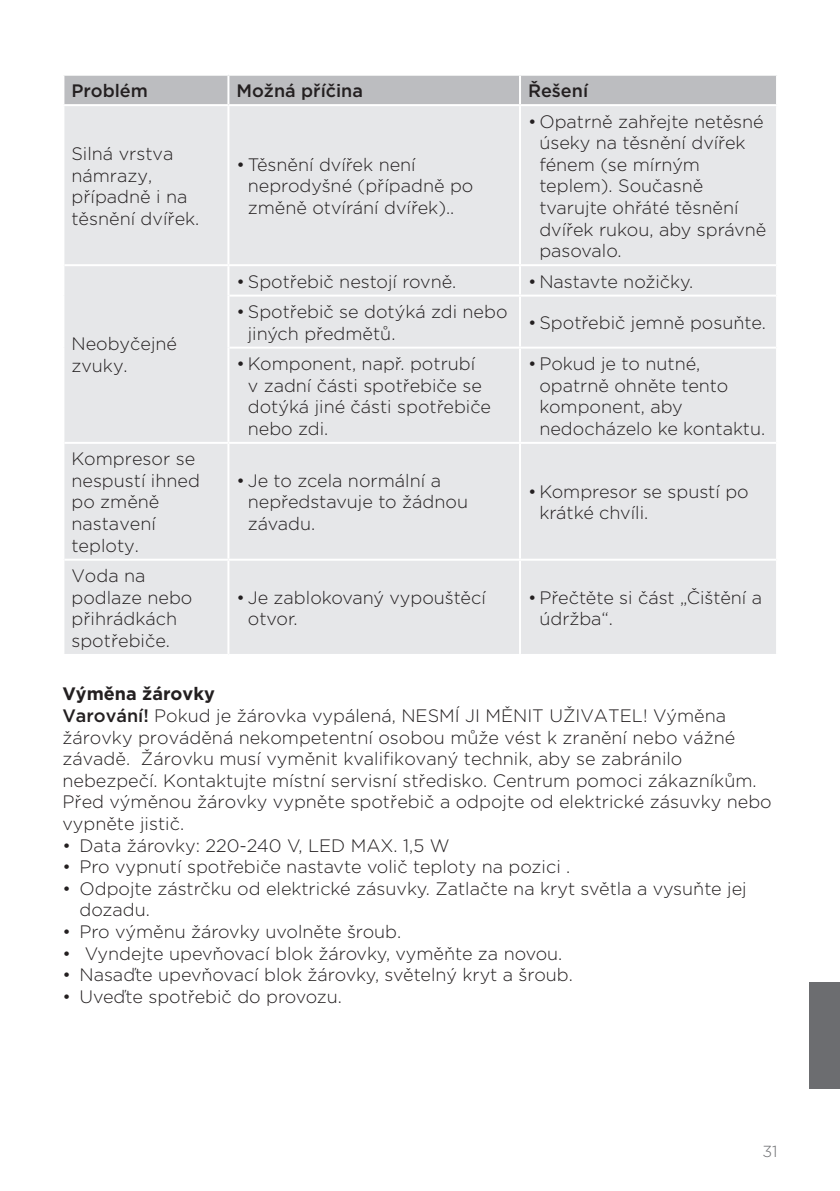
<style>
.page{position:relative;width:840px;height:1191px;background:#fff}
.page>*{position:absolute;margin:0;border:0;box-sizing:border-box;transform-origin:0 0}
.besedilo{font:300 18px/21.6px "Gotham";color:#231f20}
.seznam{font:300 18px/21.6px "Gotham";color:#231f20}
.tabele_tekst{font:300 18px/21.6px "Gotham";color:#231f20}
.tabele_tekst-2{font:500 18px "Gotham";color:#231f20}
.besedilo-2{font:700 18px "Gotham";color:#231f20}
.tabela_tekst{font:500 18px "Gotham";color:#231f20}
.t1{font:300 16px "Gotham";color:#6c6d70}
.s1{font-weight:500}
</style>
<div class="page">
<div style="left:64px;top:76px;width:711px;height:28px;background:#bcbdc0"></div>
<div style="left:64px;top:106px;width:711px;height:548px;background:#e6e7e9"></div>
<hr style="left:227px;top:76px;width:2px;height:28px;background:#fff">
<hr style="left:518px;top:76px;width:2px;height:28px;background:#fff">
<hr style="left:227px;top:106px;width:2px;height:158px;background:#fff">
<hr style="left:518px;top:106px;width:2px;height:158px;background:#fff">
<hr style="left:227px;top:266px;width:2px;height:30px;background:#fff">
<hr style="left:518px;top:266px;width:2px;height:29px;background:#fff">
<hr style="left:227px;top:296px;width:2px;height:52px;background:#fff">
<hr style="left:518px;top:297px;width:2px;height:50px;background:#fff">
<hr style="left:227px;top:348px;width:2px;height:94px;background:#fff">
<hr style="left:518px;top:349px;width:2px;height:93px;background:#fff">
<hr style="left:227px;top:444px;width:2px;height:115px;background:#fff">
<hr style="left:518px;top:444px;width:2px;height:115px;background:#fff">
<hr style="left:227px;top:561px;width:2px;height:93px;background:#fff">
<hr style="left:518px;top:561px;width:2px;height:93px;background:#fff">
<hr style="left:64px;top:264px;width:164px;height:2px;background:#fff">
<hr style="left:228px;top:264px;width:291px;height:2px;background:#fff">
<hr style="left:519px;top:264px;width:256px;height:2px;background:#fff">
<hr style="left:229px;top:295px;width:290px;height:2px;background:#fff">
<hr style="left:519px;top:295px;width:256px;height:2px;background:#fff">
<hr style="left:229px;top:347px;width:290px;height:2px;background:#fff">
<hr style="left:519px;top:347px;width:256px;height:2px;background:#fff">
<hr style="left:64px;top:442px;width:164px;height:2px;background:#fff">
<hr style="left:228px;top:442px;width:291px;height:2px;background:#fff">
<hr style="left:519px;top:442px;width:256px;height:2px;background:#fff">
<hr style="left:64px;top:559px;width:164px;height:2px;background:#fff">
<hr style="left:228px;top:559px;width:291px;height:2px;background:#fff">
<hr style="left:519px;top:559px;width:256px;height:2px;background:#fff">
<div style="left:808px;top:982px;width:31px;height:106px;background:#6c6d70"></div>
<p class="tabela_tekst" style="left:71px;top:79px;width:78px">Problém</p>
<p class="tabele_tekst-2" style="left:236px;top:79px;width:128px">Možná příčina</p>
<p class="tabele_tekst-2" style="left:527px;top:79px;width:62px">Řešení</p>
<p class="tabele_tekst" style="left:71px;top:142px;width:129px">Silná vrstva námrazy, případně i na těsnění dvířek.</p>
<p class="besedilo" style="left:248px;top:153px;width:227px;text-indent:-11px">• Těsnění dvířek není neprodyšné (případně po změně otvírání dvířek)..</p>
<p class="besedilo" style="left:539px;top:110px;width:228px;text-indent:-11px">• Opatrně zahřejte netěsné úseky na těsnění dvířek fénem (se mírným teplem). Současně tvarujte ohřáté těsnění dvířek rukou, aby správně pasovalo.</p>
<p class="tabele_tekst" style="left:71px;top:333px;width:107px">Neobyčejné zvuky.</p>
<p class="tabele_tekst" style="left:71px;top:447px;width:130px">Kompresor se nespustí ihned po změně nastavení teploty.</p>
<p class="tabele_tekst" style="left:71px;top:564px;width:122px">Voda na podlaze nebo přihrádkách spotřebiče.</p>
<p class="besedilo" style="left:236px;top:270px;width:221px">• Spotřebič nestojí rovně.</p>
<p class="besedilo" style="left:527px;top:270px;width:167px">• Nastavte nožičky.</p>
<p class="besedilo" style="left:248px;top:300px;width:261px;text-indent:-11px">• Spotřebič se dotýká zdi nebo jiných předmětů.</p>
<p class="besedilo" style="left:527px;top:311px;width:239px">• Spotřebič jemně posuňte.</p>
<p class="besedilo" style="left:248px;top:352px;width:244px;text-indent:-11px">• Komponent, např. potrubí<br>v zadní části spotřebiče se dotýká jiné části spotřebiče nebo zdi.</p>
<p class="besedilo" style="left:539px;top:352px;width:227px;text-indent:-11px">• Pokud je to nutné, opatrně ohněte tento komponent, aby nedocházelo ke kontaktu.</p>
<p class="besedilo" style="left:248px;top:469px;width:222px;text-indent:-11px">• Je to zcela normální a nepředstavuje to žádnou závadu.</p>
<p class="besedilo" style="left:539px;top:480px;width:211px;text-indent:-11px">• Kompresor se spustí po krátké chvíli.</p>
<p class="besedilo" style="left:248px;top:586px;width:239px;text-indent:-11px">• Je zablokovaný vypouštěcí otvor.</p>
<p class="besedilo" style="left:539px;top:586px;width:224px;text-indent:-11px">• Přečtěte si část „Čištění a údržba“.</p>
<p class="besedilo-2" style="left:62px;top:682px;width:154px">Výměna žárovky</p>
<p class="besedilo" style="left:62px;top:704px;width:695px"><span class="s1">Varování!</span> Pokud je žárovka vypálená, NESMÍ JI MĚNIT UŽIVATEL! Výměna žárovky prováděná nekompetentní osobou může vést k zranění nebo vážné závadě. Žárovku musí vyměnit kvalifikovaný technik, aby se zabránilo nebezpečí. Kontaktujte místní servisní středisko. Centrum pomoci zákazníkům.</p>
<p class="besedilo" style="left:62px;top:790px;width:710px">Před výměnou žárovky vypněte spotřebič a odpojte od elektrické zásuvky nebo vypněte jistič.</p>
<p class="seznam" style="left:62px;top:834px;width:388px">• Data žárovky: 220-240 V, LED MAX. 1,5 W</p>
<p class="seznam" style="left:62px;top:855px;width:509px">• Pro vypnutí spotřebiče nastavte volič teploty na pozici .</p>
<p class="seznam" style="left:79px;top:877px;width:668px;text-indent:-17px">• Odpojte zástrčku od elektrické zásuvky. Zatlačte na kryt světla a vysuňte jej dozadu.</p>
<p class="seznam" style="left:62px;top:920px;width:340px">• Pro výměnu žárovky uvolněte šroub.</p>
<p class="seznam" style="left:62px;top:942px;width:501px">• Vyndejte upevňovací blok žárovky, vyměňte za novou.</p>
<p class="seznam" style="left:62px;top:963px;width:511px">• Nasaďte upevňovací blok žárovky, světelný kryt a šroub.</p>
<p class="seznam" style="left:62px;top:985px;width:281px">• Uveďte spotřebič do provozu.</p>
<p class="t1" style="left:762px;top:1140px;width:17px">31</p>
</div>
